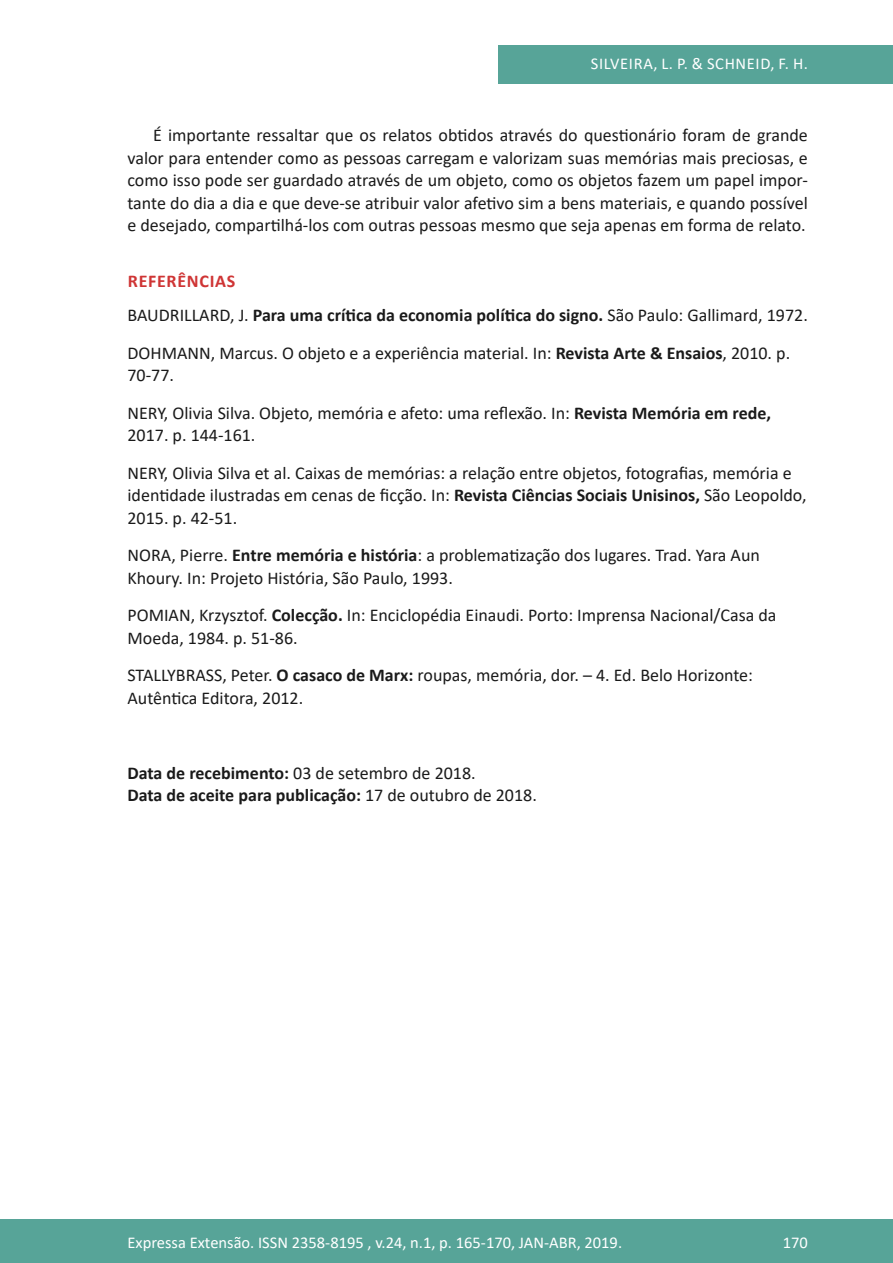
<style>
.page{position:relative;width:893px;height:1263px;background:#fff}
.page>*{position:absolute;margin:0;border:0;box-sizing:border-box;transform-origin:0 0}
.referencia{font:18px/22.5px "Calibri";color:#1a1a1a}
.texto{font:18px/22.5px "Calibri";color:#1a1a1a;text-align:justify}
.referencia-2{font:700 18px "Calibri";color:#1a1a1a}
.subtitulo{font:700 18px "Calibri";letter-spacing:.04em;color:#cf3535}
.t1{font:16.5px "Calibri";color:#fff}
.t2{font:16.5px "Calibri";letter-spacing:.04em;color:#fff}
.s1{font-weight:400}
.s2{font-weight:700}
</style>
<div class="page">
<div style="left:0;top:1219px;width:893px;height:44px;background:#57a498"></div>
<div style="left:498px;top:45px;width:395px;height:39px;background:#57a498"></div>
<p class="t2" style="left:591px;top:52px;width:219px">SILVEIRA, L. P. &amp; SCHNEID, F. H.</p>
<p class="texto" style="left:128px;top:123px;width:682px;text-indent:26px">É importante ressaltar que os relatos obtidos através do questionário foram de grande valor para entender como as pessoas carregam e valorizam suas memórias mais preciosas, e como isso pode ser guardado através de um objeto, como os objetos fazem um papel impor&shy;tante do dia a dia e que deve-se atribuir valor afetivo sim a bens materiais, e quando possível e desejado, compartilhá-los com outras pessoas mesmo que seja apenas em forma de relato.</p>
<p class="subtitulo" style="left:128px;top:268px;width:109px">REFERÊNCIAS</p>
<p class="referencia-2" style="left:128px;top:302px;width:682px"><span class="s1">BAUDRILLARD, J.</span> Para uma crítica da economia política do signo. <span class="s1">São Paulo: Gallimard, 1972.</span></p>
<p class="referencia" style="left:128px;top:341px;width:664px">DOHMANN, Marcus. O objeto e a experiência material. In: <span class="s2">Revista Arte &amp; Ensaios</span>, 2010. p.<br>70-77.</p>
<p class="referencia" style="left:128px;top:401px;width:645px">NERY, Olivia Silva. Objeto, memória e afeto: uma reflexão. In: <span class="s2">Revista Memória em rede,<br></span>2017. p. 144-161.</p>
<p class="referencia" style="left:128px;top:461px;width:681px">NERY, Olivia Silva et al. Caixas de memórias: a relação entre objetos, fotografias, memória e identidade ilustradas em cenas de ficção. In: <span class="s2">Revista Ciências Sociais Unisinos,</span> São Leopoldo,<br>2015. p. 42-51.</p>
<p class="referencia" style="left:128px;top:543px;width:634px">NORA, Pierre. <span class="s2">Entre memória e história</span>: a problematização dos lugares. Trad. Yara Aun<br>Khoury. In: Projeto História, São Paulo, 1993.</p>
<p class="referencia" style="left:128px;top:603px;width:650px">POMIAN, Krzysztof. <span class="s2">Colecção.</span> In: Enciclopédia Einaudi. Porto: Imprensa Nacional/Casa da<br>Moeda, 1984. p. 51-86.</p>
<p class="referencia" style="left:128px;top:663px;width:627px">STALLYBRASS, Peter. <span class="s2">O casaco de Marx:</span> roupas, memória, dor. – 4. Ed. Belo Horizonte:<br>Autêntica Editora, 2012.</p>
<p class="referencia" style="left:128px;top:761px;width:350px"><span class="s2">Data de recebimento:</span> 03 de setembro de 2018.</p>
<p class="referencia-2" style="left:128px;top:782px;width:411px">Data de aceite para publicação: <span class="s1">17 de outubro de 2018.</span></p>
<p class="t1" style="left:128px;top:1230px;width:496px">Expressa Extensão. ISSN 2358-8195 , v.24, n.1, p. 165-170, JAN-ABR, 2019.</p>
<p class="t1" style="left:783px;top:1230px;width:27px">170</p>
</div>
